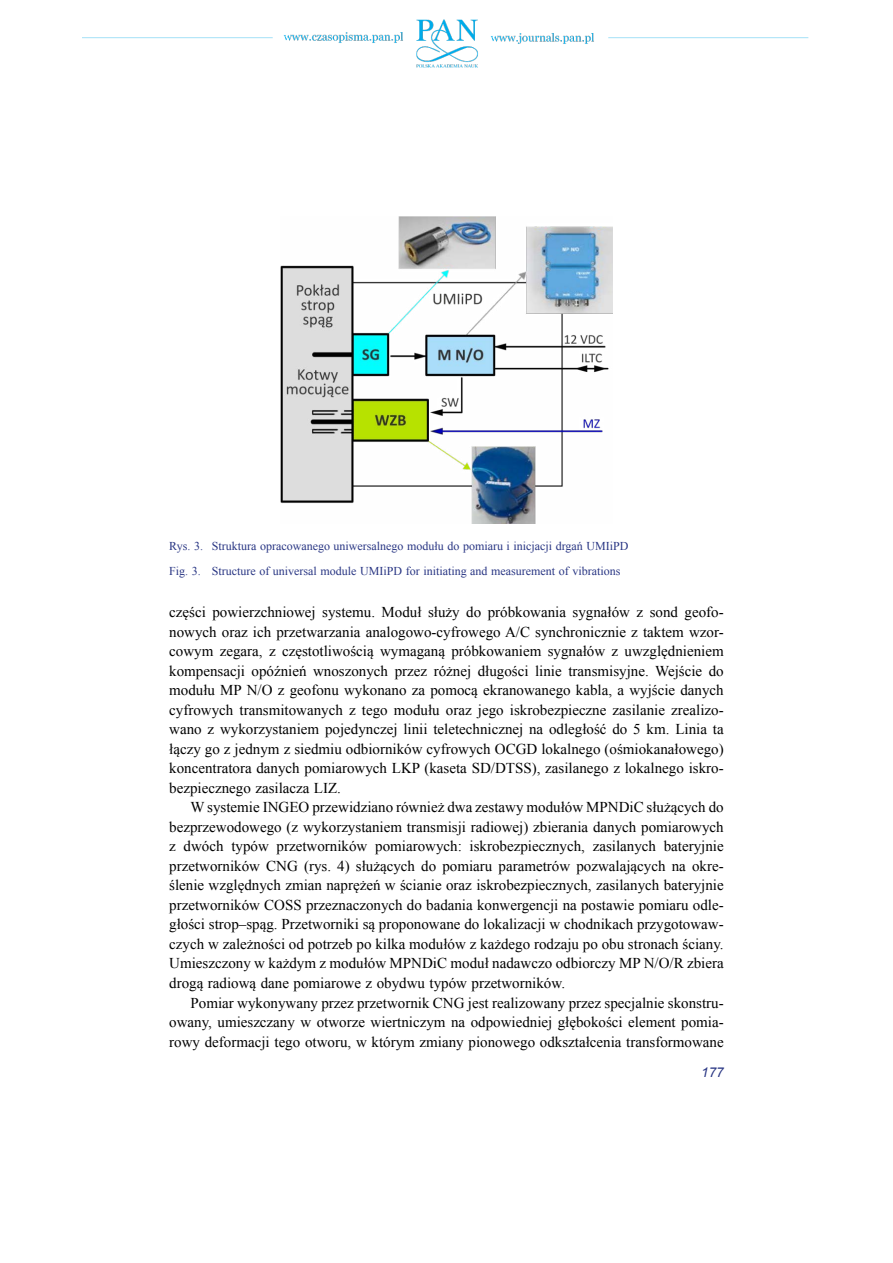
<style>
.page{position:relative;width:893px;height:1263px;background:#fff}
.page>*{position:absolute;margin:0;border:0;box-sizing:border-box;transform-origin:0 0}
.t1{font:15px/19.5px "Times New Roman";color:#000;text-align:justify}
.t2{font:italic 13.5px "Arial";color:#283583}
.t3{font:12px/25px "Times New Roman";color:#283583}
</style>
<div class="page">
<img style="left:82px;top:19px;width:727px;height:49px">
<img style="left:281px;top:217px;width:331px;height:306px">
<p class="t3" style="left:169px;top:533px;width:461px">Rys. 3. Struktura opracowanego uniwersalnego modułu do pomiaru i inicjacji drgań UMIiPD<br>Fig. 3. Structure of universal module UMIiPD for initiating and measurement of vibrations</p>
<p class="t1" style="left:169px;top:602px;width:556px">części powierzchniowej systemu. Moduł służy do próbkowania sygnałów z sond geofo&shy;nowych oraz ich przetwarzania analogowo-cyfrowego A/C synchronicznie z taktem wzor&shy;cowym zegara, z częstotliwością wymaganą próbkowaniem sygnałów z uwzględnieniem kompensacji opóźnień wnoszonych przez różnej długości linie transmisyjne. Wejście do modułu MP N/O z geofonu wykonano za pomocą ekranowanego kabla, a wyjście danych cyfrowych transmitowanych z tego modułu oraz jego iskrobezpieczne zasilanie zrealizo&shy;wano z wykorzystaniem pojedynczej linii teletechnicznej na odległość do 5 km. Linia ta łączy go z jednym z siedmiu odbiorników cyfrowych OCGD lokalnego (ośmiokanałowego) koncentratora danych pomiarowych LKP (kaseta SD/DTSS), zasilanego z lokalnego iskro&shy;bezpiecznego zasilacza LIZ.</p>
<p class="t1" style="left:169px;top:797px;width:556px;text-indent:21px">W systemie INGEO przewidziano również dwa zestawy modułów MPNDiC służących do bezprzewodowego (z wykorzystaniem transmisji radiowej) zbierania danych pomiarowych z dwóch typów przetworników pomiarowych: iskrobezpiecznych, zasilanych bateryjnie przetworników CNG (rys. 4) służących do pomiaru parametrów pozwalających na okre&shy;ślenie względnych zmian naprężeń w ścianie oraz iskrobezpiecznych, zasilanych bateryjnie przetworników COSS przeznaczonych do badania konwergencji na postawie pomiaru odle&shy;głości strop–spąg. Przetworniki są proponowane do lokalizacji w chodnikach przygotowaw&shy;czych w zależności od potrzeb po kilka modułów z każdego rodzaju po obu stronach ściany.<br>Umieszczony w każdym z modułów MPNDiC moduł nadawczo odbiorczy MP N/O/R zbiera drogą radiową dane pomiarowe z obydwu typów przetworników.</p>
<p class="t1" style="left:169px;top:993px;width:556px;text-indent:21px">Pomiar wykonywany przez przetwornik CNG jest realizowany przez specjalnie skonstru&shy;owany, umieszczany w otworze wiertniczym na odpowiedniej głębokości element pomia&shy;rowy deformacji tego otworu, w którym zmiany pionowego odkształcenia transformowane</p>
<p class="t2" style="left:701px;top:1064px;width:24px">177</p>
</div>
